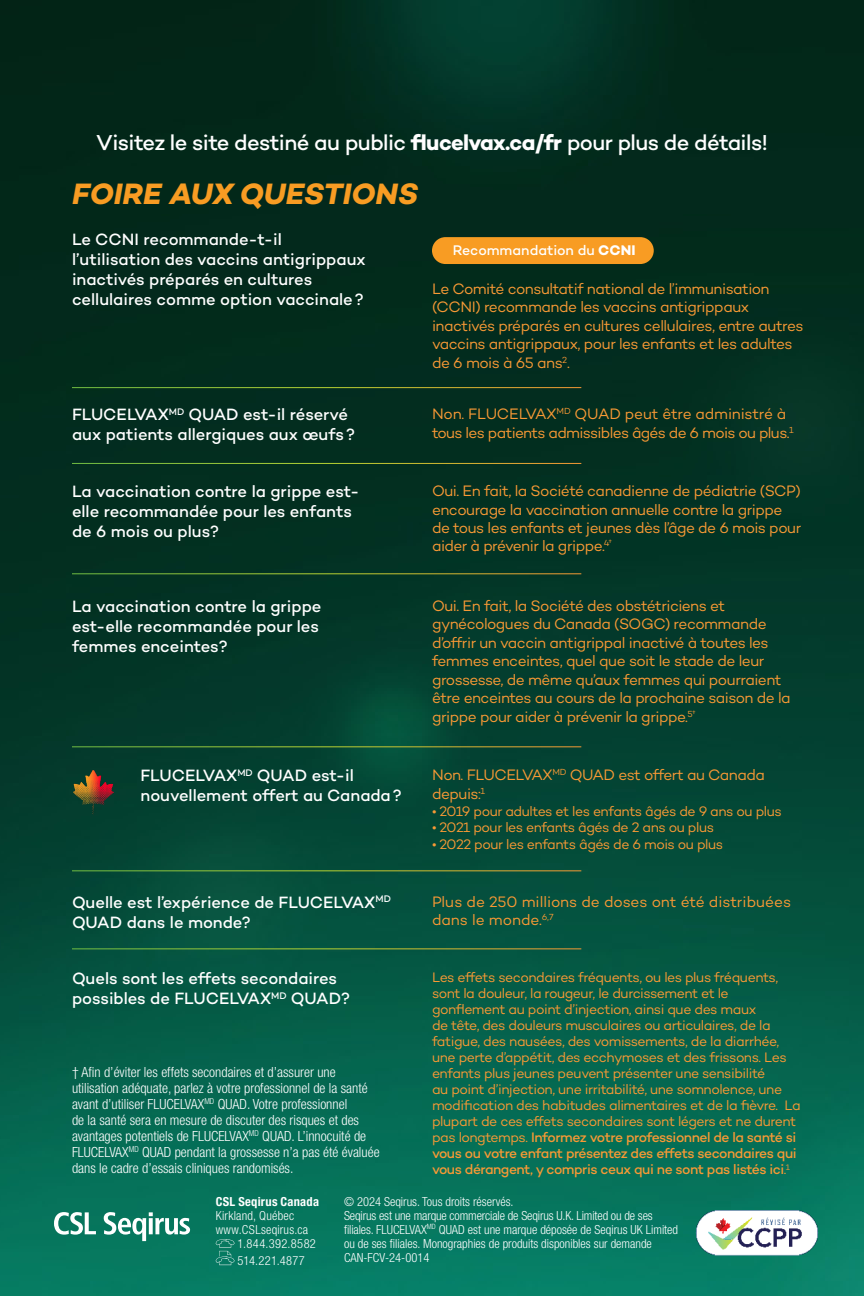
<style>
.page{position:relative;width:864px;height:1296px;background:#fff}
.page>*{position:absolute;margin:0;border:0;box-sizing:border-box;transform-origin:0 0}
.t1{font:italic 700 30px "Campton";letter-spacing:-.005em;color:#f89c23}
.t2{font:500 22px "Campton";letter-spacing:-.03em;color:#fff}
.t3{font:500 16.6px/20px "Campton";letter-spacing:-.005em;color:#fff}
.t4{font:15.4px/18.4px "Campton";letter-spacing:-.035em;color:#f89935}
.t5{font:15.4px/18.4px "Campton";letter-spacing:-.005em;color:#f89935}
.t6{font:500 14.2px "Campton";color:#fff}
.t7{font:14px/16px "Campton";letter-spacing:-.035em;color:#f89935}
.t8{font:300 condensed 14px/16px "Helvetica Neue LT Std";color:#fff}
.t9{font:300 condensed 12.4px/14px "Helvetica Neue LT Std";color:#fff}
.t10{font:300 condensed 12.4px/14px "Helvetica Neue LT Std";letter-spacing:.02em;color:#fff}
.t11{font:300 condensed 12.4px "Helvetica Neue LT Std";letter-spacing:.035em;color:#fff}
.s1{font-weight:700}
.s2{font-weight:500}
</style>
<div class="page">
<img style="left:0;top:0;width:864px;height:1296px">
<svg style="left:216px;top:1239px;width:19px;height:26px"></svg>
<svg style="left:54px;top:1212px;width:42px;height:23px"></svg>
<svg style="left:104px;top:1212px;width:86px;height:29px"></svg>
<img style="left:693px;top:1207px;width:128px;height:51px">
<hr style="left:72px;top:387px;width:509px;height:1px;background:#fff">
<hr style="left:72px;top:463px;width:509px;height:1px;background:#fff">
<hr style="left:72px;top:573px;width:509px;height:1px;background:#fff">
<hr style="left:72px;top:746px;width:509px;height:1px;background:#fff">
<hr style="left:72px;top:870px;width:509px;height:1px;background:#fff">
<hr style="left:72px;top:948px;width:509px;height:1px;background:#fff">
<img style="left:72px;top:768px;width:42px;height:48px">
<div style="left:432px;top:237px;width:222px;height:27px;background:#f89c23;border-radius:13px"></div>
<p class="t2" style="left:96px;top:129px;width:673px">Visitez le site destiné au public <span class="s1">flucelvax.ca/fr</span> pour plus de détails!</p>
<p class="t1" style="left:72px;top:175px;width:348px">FOIRE AUX QUESTIONS</p>
<p class="t3" style="left:72px;top:229px;width:295px">Le CCNI recommande-t-il l’utilisation des vaccins antigrippaux inactivés préparés en cultures cellulaires comme option vaccinale?</p>
<p class="t6" style="left:453px;top:241px;width:184px">Recommandation du <span class="s1">CCNI</span></p>
<p class="t4" style="left:432px;top:279px;width:373px">Le Comité consultatif national de l’immunisation (CCNI) recommande les vaccins antigrippaux inactivés préparés en cultures cellulaires, entre autres vaccins antigrippaux, pour les enfants et les adultes de 6 mois à 65 ans<sup>2</sup>.</p>
<p class="t3" style="left:72px;top:404px;width:285px">FLUCELVAX<sup>MD</sup> QUAD est-il réservé aux patients allergiques aux œufs?</p>
<p class="t4" style="left:432px;top:405px;width:363px">Non. FLUCELVAX<sup>MD</sup> QUAD peut être administré à tous les patients admissibles âgés de 6 mois ou plus.<sup>1</sup></p>
<p class="t3" style="left:72px;top:481px;width:289px">La vaccination contre la grippe est&shy;elle recommandée pour les enfants de 6 mois ou plus?</p>
<p class="t4" style="left:432px;top:481px;width:371px">Oui. En fait, la Société canadienne de pédiatrie (SCP) encourage la vaccination annuelle contre la grippe de tous les enfants et jeunes dès l’âge de 6 mois pour aider à prévenir la grippe.<sup>4†</sup></p>
<p class="t3" style="left:72px;top:596px;width:251px">La vaccination contre la grippe est-elle recommandée pour les femmes enceintes?</p>
<p class="t4" style="left:432px;top:596px;width:360px">Oui. En fait, la Société des obstétriciens et gynécologues du Canada (SOGC) recommande d’offrir un vaccin antigrippal inactivé à toutes les femmes enceintes, quel que soit le stade de leur grossesse, de même qu’aux femmes qui pourraient être enceintes au cours de la prochaine saison de la grippe pour aider à prévenir la grippe.<sup>5†</sup></p>
<p class="t3" style="left:140px;top:765px;width:263px">FLUCELVAX<sup>MD</sup> QUAD est-il nouvellement offert au Canada?</p>
<p class="t4" style="left:432px;top:766px;width:334px">Non. FLUCELVAX<sup>MD</sup> QUAD est offert au Canada depuis:<sup>1</sup></p>
<p class="t7" style="left:432px;top:803px;width:351px">• 2019 pour adultes et les enfants âgés de 9 ans ou plus</p>
<p class="t7" style="left:432px;top:819px;width:284px">• 2021 pour les enfants âgés de 2 ans ou plus</p>
<p class="t7" style="left:432px;top:836px;width:293px">• 2022 pour les enfants âgés de 6 mois ou plus</p>
<p class="t3" style="left:72px;top:892px;width:321px">Quelle est l’expérience de FLUCELVAX<sup>MD<br></sup>QUAD dans le monde?</p>
<p class="t5" style="left:432px;top:892px;width:361px">Plus de 250 millions de doses ont été distribuées dans le monde.<sup>6,7</sup></p>
<p class="t3" style="left:72px;top:968px;width:280px">Quels sont les effets secondaires possibles de FLUCELVAX<sup>MD</sup> QUAD?</p>
<p class="t8" style="left:72px;top:1064px;width:309px">† Afin d’éviter les effets secondaires et d’assurer une utilisation adéquate, parlez à votre professionnel de la santé avant d’utiliser FLUCELVAX<sup>MD</sup> QUAD. Votre professionnel<br>de la santé sera en mesure de discuter des risques et des avantages potentiels de FLUCELVAX<sup>MD</sup> QUAD. L’innocuité de FLUCELVAX<sup>MD</sup> QUAD pendant la grossesse n’a pas été évaluée dans le cadre d’essais cliniques randomisés.</p>
<p class="t7" style="left:432px;top:969px;width:370px">Les effets secondaires fréquents, ou les plus fréquents, sont la douleur, la rougeur, le durcissement et le gonflement au point d’injection, ainsi que des maux<br>de tête, des douleurs musculaires ou articulaires, de la fatigue, des nausées, des vomissements, de la diarrhée, une perte d’appétit, des ecchymoses et des frissons. Les enfants plus jeunes peuvent présenter une sensibilité<br>au point d’injection, une irritabilité, une somnolence, une modification des habitudes alimentaires et de la fièvre. La plupart de ces effets secondaires sont légers et ne durent pas longtemps. <span class="s2">Informez votre professionnel de la santé si vous ou votre enfant présentez des effets secondaires qui vous dérangent, y compris ceux qui ne sont pas listés ici</span>.<sup>1</sup></p>
<p class="t10" style="left:216px;top:1194px;width:105px"><span class="s1">CSL Seqirus Canada<br></span>Kirkland, Québec www.CSLseqirus.ca</p>
<p class="t11" style="left:238px;top:1236px;width:80px">1.844.392.8582</p>
<p class="t10" style="left:238px;top:1254px;width:69px">514.221.4877</p>
<p class="t9" style="left:344px;top:1194px;width:171px">© 2024 Seqirus. Tous droits réservés.</p>
<p class="t9" style="left:344px;top:1208px;width:336px">Seqirus est une marque commerciale de Seqirus U.K. Limited ou de ses filiales. FLUCELVAX<sup>MD</sup> QUAD est une marque déposée de Seqirus UK Limited ou de ses filiales. Monographies de produits disponibles sur demande</p>
<p class="t9" style="left:344px;top:1250px;width:87px">CAN-FCV-24-0014</p>
</div>
